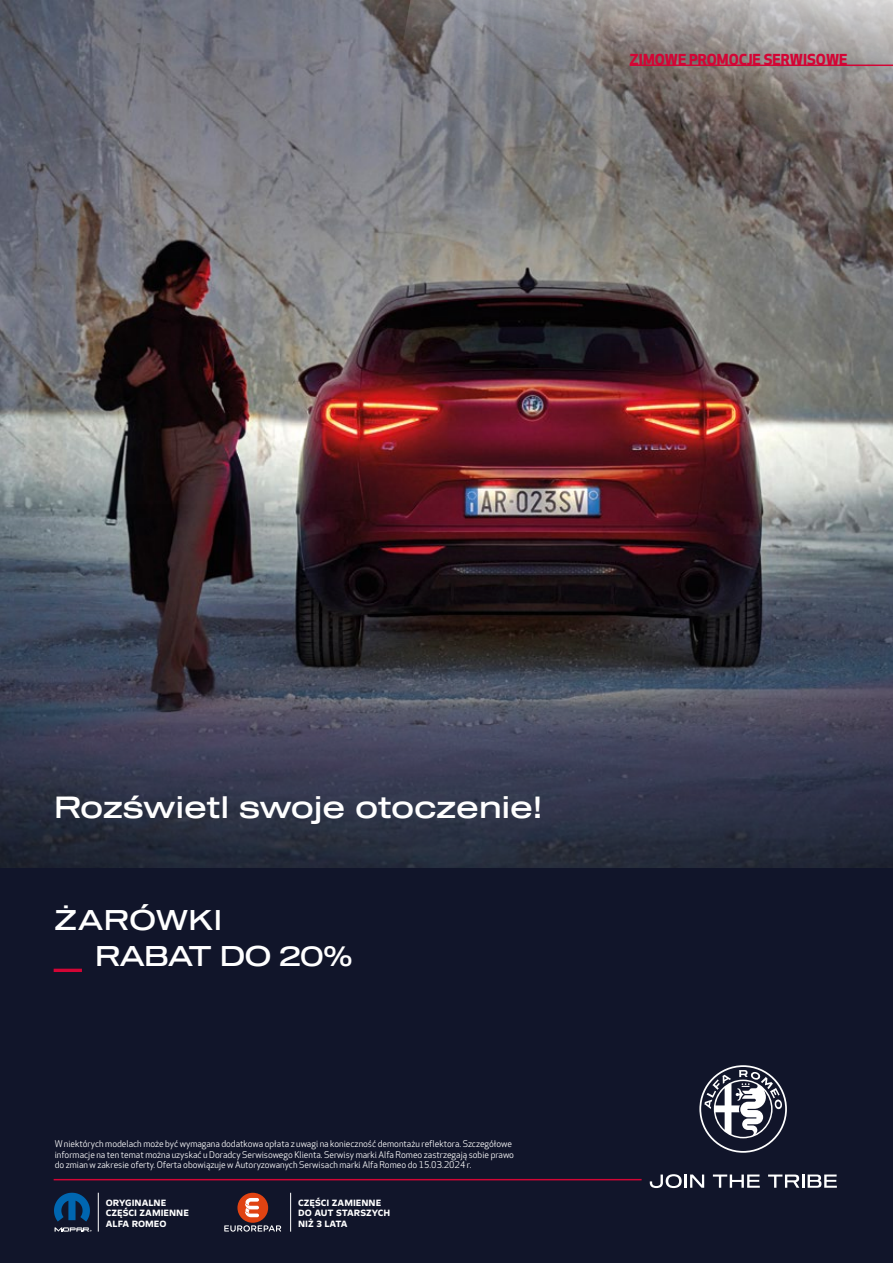
<style>
.page{position:relative;width:893px;height:1263px;background:#fff}
.page>*{position:absolute;margin:0;border:0;box-sizing:border-box;transform-origin:0 0}
.t1{font:30px "Sequel 100 Black 45";letter-spacing:-.015em;color:#fff}
.t2{font:27.9px/36.5px "Sequel 100 Black 45";letter-spacing:-.025em;color:#fff}
.t3{font:700 14.85px "Apex New";color:#d30535}
.t4{font:700 10.5px/10.5px "Opel Next";color:#fff}
.t5{font:9px/10.8px "Apex New";color:#fff}
</style>
<div class="page">
<img style="left:0;top:0;width:893px;height:430px">
<img style="left:344px;top:0;width:549px;height:414px">
<img style="left:364px;top:0;width:529px;height:354px">
<img style="left:553px;top:0;width:340px;height:312px">
<img style="left:0;top:430px;width:893px;height:439px">
<div style="left:0;top:869px;width:893px;height:394px;background:#11152a"></div>
<hr style="left:54px;top:1179px;width:588px;height:1px;background:#d30535">
<hr style="left:54px;top:969px;width:28px;height:3px;background:#d30535">
<svg style="left:55px;top:1227px;width:37px;height:5px"></svg>
<svg style="left:54px;top:1193px;width:36px;height:28px"></svg>
<hr style="left:98px;top:1193px;width:1px;height:38px;background:#fff">
<hr style="left:290px;top:1193px;width:1px;height:38px;background:#fff">
<svg style="left:224px;top:1193px;width:57px;height:38px"></svg>
<hr style="left:630px;top:65px;width:263px;height:1px;background:#d30535">
<svg style="left:699px;top:1065px;width:88px;height:88px"></svg>
<svg style="left:650px;top:1174px;width:32px;height:14px"></svg>
<hr style="left:684px;top:1174px;width:3px;height:14px;background:#fff">
<svg style="left:690px;top:1174px;width:14px;height:14px"></svg>
<svg style="left:713px;top:1174px;width:47px;height:14px"></svg>
<svg style="left:768px;top:1174px;width:69px;height:14px"></svg>
<h3 class="t3" style="left:630px;top:51px;width:219px">ZIMOWE PROMOCJE SERWISOWE</h3>
<h1 class="t1" style="left:54px;top:786px;width:490px">Rozświetl swoje otoczenie!</h1>
<h2 class="t2" style="left:95px;top:903px;width:259px;text-indent:-41px">ŻARÓWKI<br>RABAT DO 20%</h2>
<p class="t5" style="left:55px;top:1138px;width:461px">W niektórych modelach może być wymagana dodatkowa opłata z uwagi na konieczność demontażu reflektora. Szczegółowe informacje na ten temat można uzyskać u Doradcy Serwisowego Klienta. Serwisy marki Alfa Romeo zastrzegają sobie prawo do zmian w zakresie oferty. Oferta obowiązuje w Autoryzowanych Serwisach marki Alfa Romeo do 15.03.2024 r.</p>
<p class="t4" style="left:106px;top:1197px;width:85px">ORYGINALNE<br>CZĘŚCI ZAMIENNE<br>ALFA ROMEO</p>
<p class="t4" style="left:298px;top:1197px;width:94px">CZĘŚCI ZAMIENNE<br>DO AUT STARSZYCH<br>NIŻ 3 LATA</p>
</div>
